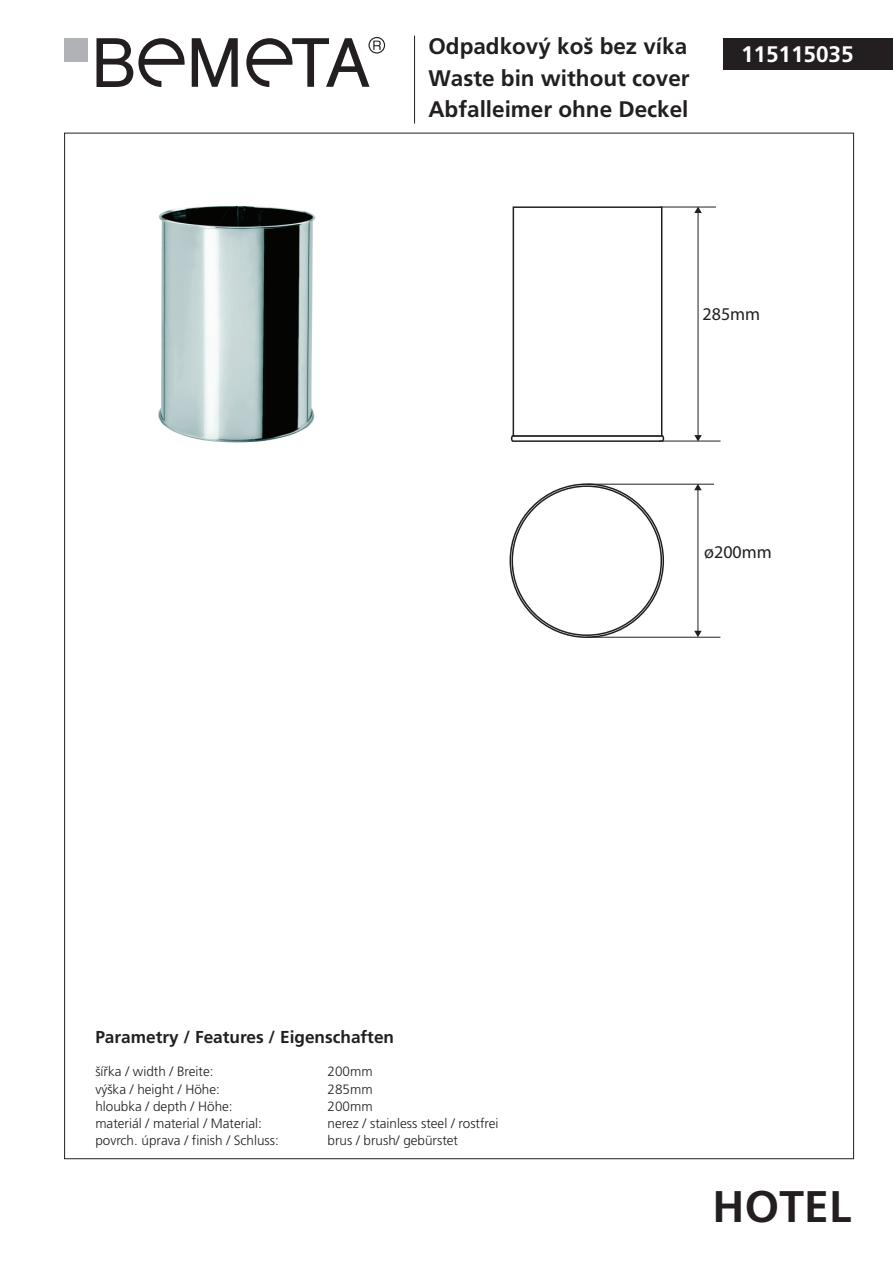
<style>
.page{position:relative;width:893px;height:1263px;background:#fff}
.page>*{position:absolute;margin:0;border:0;box-sizing:border-box;transform-origin:0 0}
.t1{font:700 44.25px "Frutiger CE";color:#231f20}
.t2{font:700 22.5px/31.5px "Frutiger CE";color:#231f20;text-align:justify}
.t3{font:700 22.5px "Frutiger CE";color:#fff}
.t4{font:18px "Myriad Pro";color:#231f20}
.t5{font:700 17.25px "Frutiger CE";color:#231f20}
.t6{font:300 13.5px "Frutiger CE";color:#231f20}
</style>
<div class="page">
<svg style="left:510px;top:484px;width:153px;height:153px"></svg>
<div style="left:724px;top:38px;width:169px;height:32px;background:#231f20"></div>
<svg style="left:192px;top:38px;width:46px;height:49px"></svg>
<svg style="left:96px;top:38px;width:89px;height:49px"></svg>
<div style="left:65px;top:38px;width:23px;height:24px;background:#b1b2b6"></div>
<svg style="left:246px;top:37px;width:139px;height:50px"></svg>
<hr style="left:414px;top:36px;width:1px;height:88px;background:#231f20">
<img style="left:158px;top:205px;width:158px;height:238px">
<svg style="left:510px;top:434px;width:155px;height:8px"></svg>
<div style="left:513px;top:206px;width:149px;height:231px;background:#fff;border:2px solid #231f20"></div>
<div style="left:512px;top:486px;width:149px;height:149px;background:#fff;border-radius:50%"></div>
<hr style="left:587px;top:484px;width:127px;height:1px;background:#231f20">
<hr style="left:587px;top:637px;width:133px;height:1px;background:#231f20">
<hr style="left:698px;top:489px;width:1px;height:143px;background:#231f20">
<svg style="left:694px;top:484px;width:8px;height:6px"></svg>
<svg style="left:694px;top:631px;width:8px;height:6px"></svg>
<hr style="left:660px;top:207px;width:56px;height:1px;background:#231f20">
<hr style="left:659px;top:441px;width:62px;height:1px;background:#231f20">
<hr style="left:698px;top:212px;width:1px;height:224px;background:#231f20">
<svg style="left:694px;top:207px;width:8px;height:6px"></svg>
<svg style="left:694px;top:435px;width:8px;height:7px"></svg>
<h2 class="t2" style="left:428px;top:31px;width:263px">Odpadkový koš bez víka Waste bin without cover Abfalleimer ohne Deckel</h2>
<h2 class="t3" style="left:741px;top:42px;width:114px">115115035</h2>
<h3 class="t4" style="left:703px;top:302px;width:59px">285mm</h3>
<h3 class="t4" style="left:704px;top:541px;width:69px">ø200mm</h3>
<p class="t5" style="left:95px;top:1027px;width:300px">Parametry / Features / Eigenschaften</p>
<p class="t6" style="left:95px;top:1064px;width:120px">šířka / width / Breite:</p>
<p class="t6" style="left:328px;top:1064px;width:47px">200mm</p>
<p class="t6" style="left:95px;top:1081px;width:126px">výška / height / Höhe:</p>
<p class="t6" style="left:328px;top:1081px;width:47px">285mm</p>
<p class="t6" style="left:95px;top:1098px;width:139px">hloubka / depth / Höhe:</p>
<p class="t6" style="left:328px;top:1098px;width:47px">200mm</p>
<p class="t6" style="left:95px;top:1116px;width:168px">materiál / material / Material:</p>
<p class="t6" style="left:328px;top:1116px;width:173px">nerez / stainless steel / rostfrei</p>
<p class="t6" style="left:95px;top:1133px;width:185px">povrch. úprava / finish / Schluss:</p>
<p class="t6" style="left:328px;top:1133px;width:132px">brus / brush/ gebürstet</p>
<h1 class="t1" style="left:712px;top:1181px;width:140px">HOTEL</h1>
</div>
